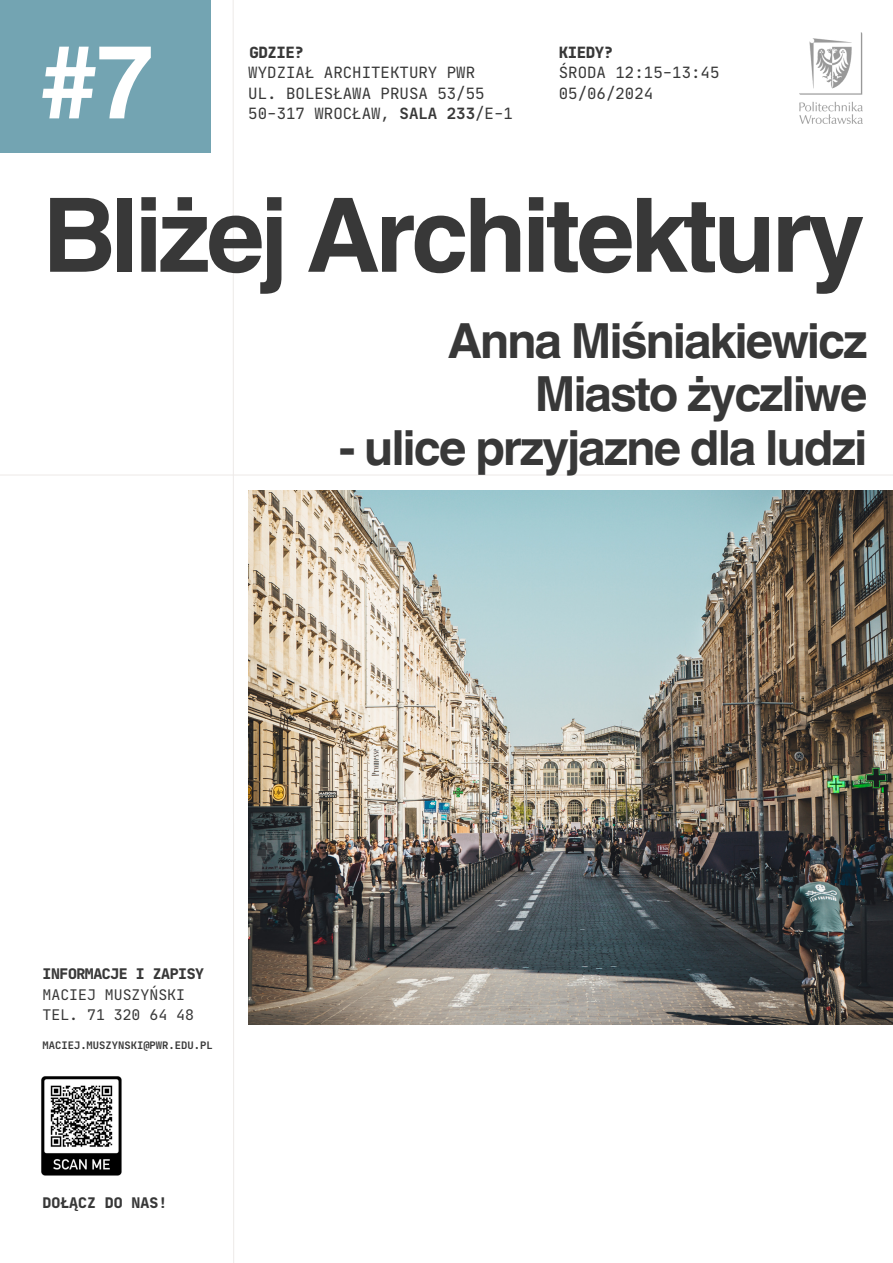
<style>
.page{position:relative;width:893px;height:1263px;background:#fff}
.page>*{position:absolute;margin:0;border:0;box-sizing:border-box;transform-origin:0 0}
.t1{font:700 102.9px "Helvetica World";letter-spacing:-.045em;color:#383838}
.t2{font:700 102.75px "Helvetica World";color:#fff}
.t3{font:700 48.38px/53.4px "Helvetica World";letter-spacing:-.045em;color:#383838;text-align:right}
.t4{font:15.75px/20.9px "Jet Brains Mono";color:#383838}
.t5{font:800 expanded 15.75px "Jet Brains Mono";letter-spacing:-.03em;color:#383838}
.t6{font:14.85px "Jet Brains Mono";color:#383838}
.t7{font:800 expanded 14.85px "Jet Brains Mono";letter-spacing:-.03em;color:#383838}
.t8{font:800 expanded 14.85px "Jet Brains Mono";color:#383838}
.t9{font:700 10.5px "Jet Brains Mono";color:#383838}
.s1{font-weight:700}
</style>
<div class="page">
<img style="left:248px;top:490px;width:645px;height:534px">
<hr style="left:0;top:475px;width:893px;height:1px;background:#edeae8">
<svg style="left:233px;top:0;width:1px;height:1263px"></svg>
<img style="left:799px;top:32px;width:63px;height:91px">
<div style="left:0;top:0;width:211px;height:153px;background:#73a4b2"></div>
<img style="left:41px;top:1076px;width:81px;height:100px">
<p class="t2" style="left:40px;top:-2px;width:116px">#7</p>
<h3 class="t5" style="left:250px;top:42px;width:56px">GDZIE?</h3>
<h4 class="t5" style="left:558px;top:42px;width:56px">KIEDY?</h4>
<h4 class="t4" style="left:248px;top:62px;width:266px">WYDZIAŁ ARCHITEKTURY PWR<br>UL. BOLESŁAWA PRUSA 53/55<br>50-317 WROCŁAW, <span class="s1">SALA 233</span>/E-1</h4>
<h1 class="t4" style="left:559px;top:62px;width:162px">ŚRODA 12:15-13:45<br>05/06/2024</h1>
<h2 class="t1" style="left:43px;top:151px;width:823px">Bliżej Architektury</h2>
<h3 class="t3" style="left:448px;top:309px;width:421px">Anna Miśniakiewicz<br>Miasto życzliwe</h3>
<h3 class="t3" style="left:339px;top:416px;width:530px">- ulice przyjazne dla ludzi</h3>
<h3 class="t7" style="left:43px;top:964px;width:163px">INFORMACJE I ZAPISY</h3>
<p class="t6" style="left:43px;top:985px;width:144px">MACIEJ MUSZYŃSKI</p>
<p class="t6" style="left:43px;top:1005px;width:153px">TEL. 71 320 64 48</p>
<h1 class="t9" style="left:43px;top:1039px;width:172px">MACIEJ.MUSZYNSKI@PWR.EDU.PL</h1>
<p class="t8" style="left:43px;top:1193px;width:126px">DOŁĄCZ DO NAS!</p>
</div>
